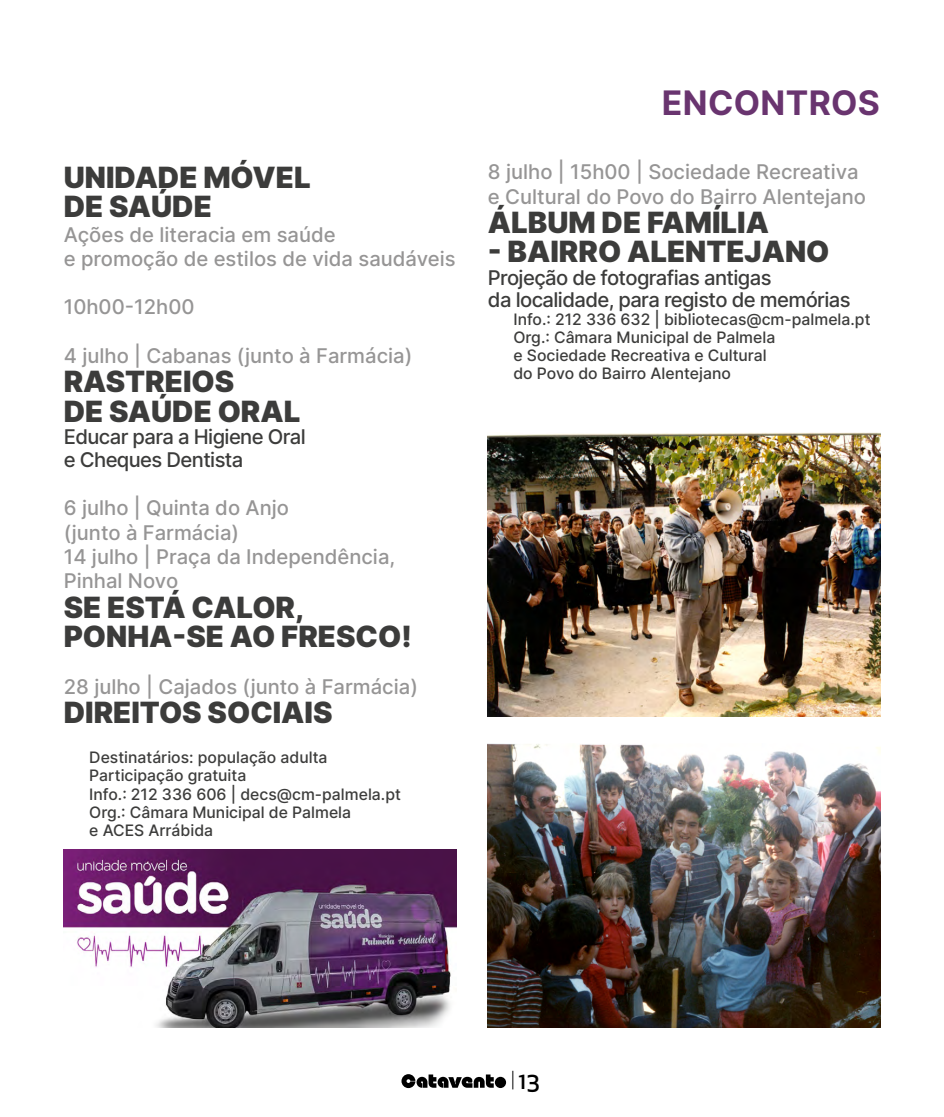
<style>
.page{position:relative;width:944px;height:1117px;background:#fff}
.page>*{position:absolute;margin:0;border:0;box-sizing:border-box;transform-origin:0 0}
.t1{font:700 33.75px "Inter";letter-spacing:.01em;color:#69346f}
.t2{font:900 29.25px/29.2px "Inter";color:#3c3c3b}
.t3{font:500 22.5px "Apex New";color:#000}
.t4{font:500 20.25px/24.3px "Inter";color:#969595}
.t5{font:500 20.25px/22.5px "Inter";letter-spacing:-.03em;color:#3c3c3b}
.t6{font:500 15.75px/18px "Inter";color:#3c3c3b}
.s1{font-family:"Bebas Neue";font-weight:400;font-size:24.75px}
</style>
<div class="page">
<img style="left:64px;top:849px;width:392px;height:178px">
<img style="left:488px;top:432px;width:392px;height:284px">
<img style="left:488px;top:743px;width:392px;height:284px">
<svg style="left:401px;top:1074px;width:105px;height:13px"></svg>
<h2 class="t2" style="left:64px;top:162px;width:248px">UNIDADE MÓVEL<br>DE SAÚDE</h2>
<p class="t4" style="left:64px;top:221px;width:393px">Ações de literacia em saúde<br>e promoção de estilos de vida saudáveis</p>
<p class="t4" style="left:64px;top:294px;width:132px">10h00-12h00</p>
<p class="t4" style="left:64px;top:343px;width:350px">4 julho | Cabanas (junto à Farmácia)</p>
<h2 class="t2" style="left:64px;top:366px;width:238px">RASTREIOS<br>DE SAÚDE ORAL</h2>
<p class="t5" style="left:64px;top:425px;width:243px">Educar para a Higiene Oral e Cheques Dentista</p>
<p class="t4" style="left:64px;top:495px;width:333px">6 julho | Quinta do Anjo<br>(junto à Farmácia)<br>14 julho | Praça da Independência,<br>Pinhal Novo</p>
<h2 class="t2" style="left:64px;top:591px;width:349px">SE ESTÁ CALOR,<br>PONHA-SE AO FRESCO!</h2>
<p class="t4" style="left:64px;top:673px;width:356px">28 julho | Cajados (junto à Farmácia)</p>
<h2 class="t2" style="left:64px;top:696px;width:270px">DIREITOS SOCIAIS</h2>
<p class="t6" style="left:89px;top:748px;width:313px">Destinatários: população adulta<br>Participação gratuita<br>Info.: 212 336 606 | decs@cm-palmela.pt<br>Org.: Câmara Municipal de Palmela<br>e ACES Arrábida</p>
<h1 class="t1" style="left:662px;top:78px;width:220px">ENCONTROS</h1>
<p class="t4" style="left:488px;top:159px;width:380px">8 julho | 15h00 | Sociedade Recreativa e Cultural do Povo do Bairro Alentejano</p>
<h2 class="t2" style="left:488px;top:207px;width:283px">ÁLBUM DE FAMÍLIA</h2>
<h2 class="t2" style="left:488px;top:236px;width:343px">- BAIRRO ALENTEJANO</h2>
<p class="t5" style="left:488px;top:265px;width:364px">Projeção de fotografias antigas<br>da localidade, para registo de memórias</p>
<p class="t6" style="left:513px;top:310px;width:359px">Info.: 212 336 632 | bibliotecas@cm-palmela.pt Org.: Câmara Municipal de Palmela<br>e Sociedade Recreativa e Cultural<br>do Povo do Bairro Alentejano</p>
<p class="t3" style="left:510px;top:1064px;width:31px"><span class="s1">|</span>13</p>
</div>
